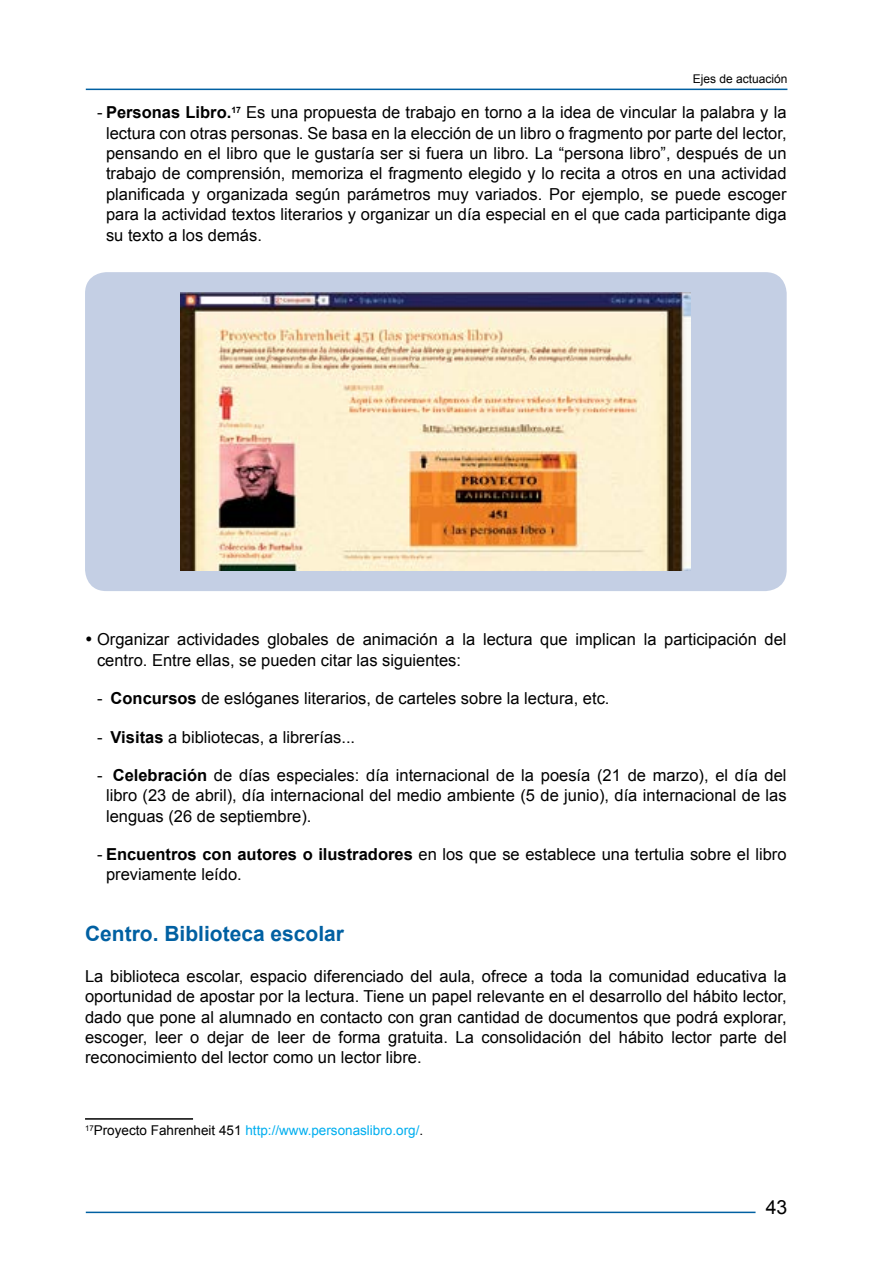
<style>
.page{position:relative;width:893px;height:1263px;background:#fff}
.page>*{position:absolute;margin:0;border:0;box-sizing:border-box;transform-origin:0 0}
.t1{font:700 21px "Arial";color:#0060a2}
.t2{font:19.5px "Arial";color:#000}
.t3{font:16.5px/20.4px "Arial";color:#000;text-align:justify}
.t4{font:13.5px "Arial";color:#00aeef}
.t5{font:12px "Arial";color:#000}
.s1{font-weight:700}
.s2{color:#000}
</style>
<div class="page">
<hr style="left:86px;top:89px;width:701px;height:1px;background:#0060a2">
<hr style="left:86px;top:1211px;width:669px;height:2px;background:#0060a2">
<hr style="left:85px;top:1118px;width:108px;height:2px;background:#000">
<div style="left:85px;top:272px;width:702px;height:319px;background:#c4cfe4;border-radius:21px"></div>
<img style="left:181px;top:292px;width:510px;height:279px">
<p class="t5" style="left:693px;top:71px;width:96px">Ejes de actuación</p>
<p class="t3" style="left:106px;top:102px;width:682px;text-indent:-9px">- <span class="s1">Personas Libro.</span><sup>17</sup> Es una propuesta de trabajo en torno a la idea de vincular la palabra y la lectura con otras personas. Se basa en la elección de un libro o fragmento por parte del lector, pensando en el libro que le gustaría ser si fuera un libro. La “persona libro”, después de un trabajo de comprensión, memoriza el fragmento elegido y lo recita a otros en una actividad planificada y organizada según parámetros muy variados. Por ejemplo, se puede escoger para la actividad textos literarios y organizar un día especial en el que cada participante diga su texto a los demás.</p>
<p class="t3" style="left:97px;top:630px;width:691px">Organizar actividades globales de animación a la lectura que implican la participación del centro. Entre ellas, se pueden citar las siguientes:</p>
<p class="t3" style="left:97px;top:688px;width:514px">- <span class="s1">Concursos</span> de eslóganes literarios, de carteles sobre la lectura, etc.</p>
<p class="t3" style="left:97px;top:727px;width:260px">- <span class="s1">Visitas</span> a bibliotecas, a librerías...</p>
<p class="t3" style="left:106px;top:765px;width:682px;text-indent:-9px">- <span class="s1">Celebración</span> de días especiales: día internacional de la poesía (21 de marzo), el día del libro (23 de abril), día internacional del medio ambiente (5 de junio), día internacional de las lenguas (26 de septiembre).</p>
<p class="t3" style="left:106px;top:844px;width:682px;text-indent:-9px">- <span class="s1">Encuentros con autores o ilustradores</span> en los que se establece una tertulia sobre el libro previamente leído.</p>
<p class="t1" style="left:85px;top:920px;width:261px">Centro. Biblioteca escolar</p>
<p class="t3" style="left:85px;top:966px;width:703px">La biblioteca escolar, espacio diferenciado del aula, ofrece a toda la comunidad educativa la oportunidad de apostar por la lectura. Tiene un papel relevante en el desarrollo del hábito lector, dado que pone al alumnado en contacto con gran cantidad de documentos que podrá explorar, escoger, leer o dejar de leer de forma gratuita. La consolidación del hábito lector parte del reconocimiento del lector como un lector libre.</p>
<p class="t4" style="left:85px;top:1122px;width:340px"><sup>17</sup><span class="s2">Proyecto Fahrenheit 451</span> http://www.personaslibro.org/<span class="s2">.</span></p>
<p class="t2" style="left:766px;top:1194px;width:23px">43</p>
</div>
